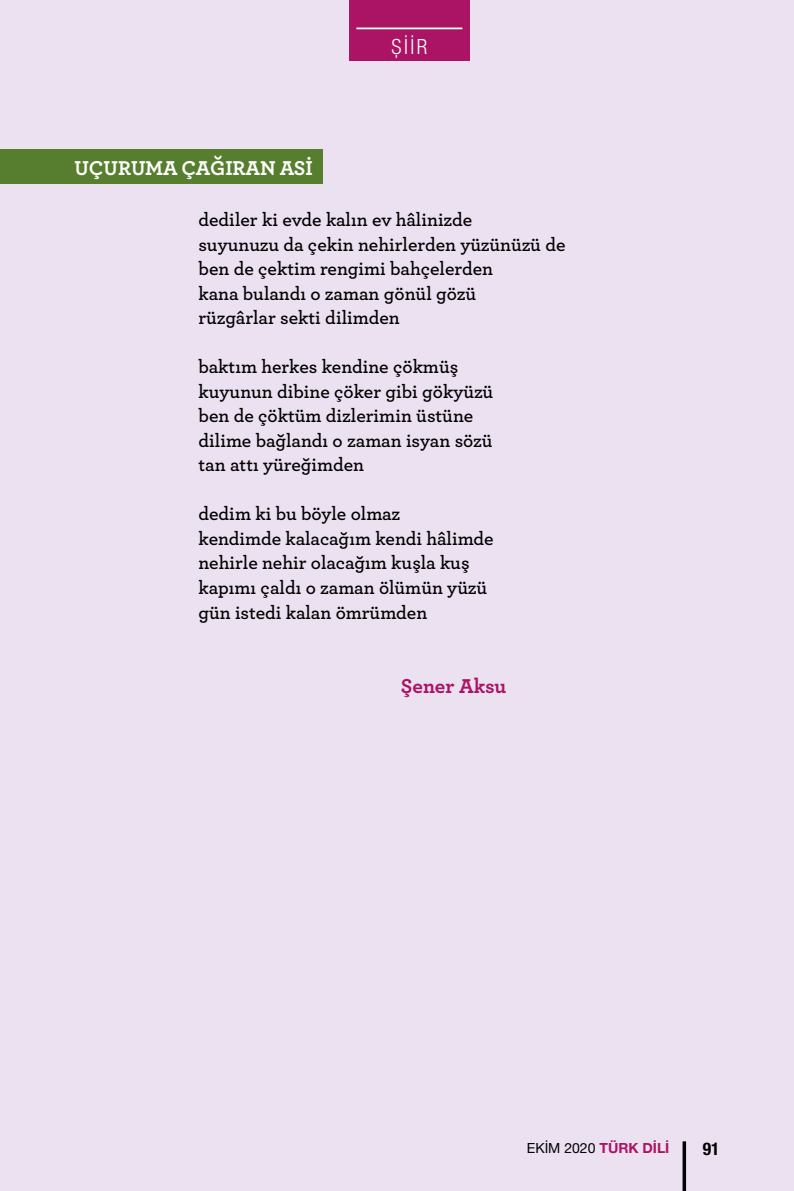
<style>
.page{position:relative;width:794px;height:1191px;background:#ece1f0}
.page>*{position:absolute;margin:0;border:0;box-sizing:border-box;transform-origin:0 0}
.t1{font:700 21px "Archer";color:#fff}
.t2{font:700 21px "Archer";letter-spacing:-.005em;color:#ab1464}
.t3{font:300 condensed 21px "Helvetica Neue LT Pro";color:#fff}
.t4{font:600 19.25px/24.5px "Archer";color:#000}
.t5{font:700 condensed 17.5px "Helvetica Neue LT Pro";color:#000}
.t6{font:14px "Helvetica Neue LT Pro";color:#000}
.s1{font-weight:700;color:#ab1464}
</style>
<div class="page">
<div style="left:349px;top:0;width:120px;height:61px;background:#ab1464"></div>
<hr style="left:356px;top:28px;width:106px;height:1px;background:#fff">
<svg style="left:682px;top:1141px;width:4px;height:50px"></svg>
<div style="left:0;top:149px;width:323px;height:35px;background:#577e2e"></div>
<p class="t1" style="left:74px;top:151px;width:240px">UÇURUMA ÇAĞIRAN ASI</p>
<p class="t3" style="left:391px;top:34px;width:37px">ŞİİR</p>
<p class="t4" style="left:198px;top:206px;width:368px">dediler ki evde kalın ev hâlinizde<br>suyunuzu da çekin nehirlerden yüzünüzü de ben de çektim rengimi bahçelerden<br>kana bulandı o zaman gönül gözü<br>rüzgârlar sekti dilimden</p>
<p class="t4" style="left:198px;top:353px;width:296px">baktım herkes kendine çökmüş kuyunun dibine çöker gibi gökyüzü ben de çöktüm dizlerimin üstüne dilime bağlandı o zaman isyan sözü tan attı yüreğimden</p>
<p class="t4" style="left:198px;top:500px;width:297px">dedim ki bu böyle olmaz<br>kendimde kalacağım kendi hâlimde nehirle nehir olacağım kuşla kuş kapımı çaldı o zaman ölümün yüzü gün istedi kalan ömrümden</p>
<p class="t2" style="left:401px;top:669px;width:107px">Şener Aksu</p>
<p class="t6" style="left:527px;top:1139px;width:144px">EKİM 2020 <span class="s1">TÜRK DİLİ</span></p>
<p class="t5" style="left:702px;top:1138px;width:18px">91</p>
</div>
